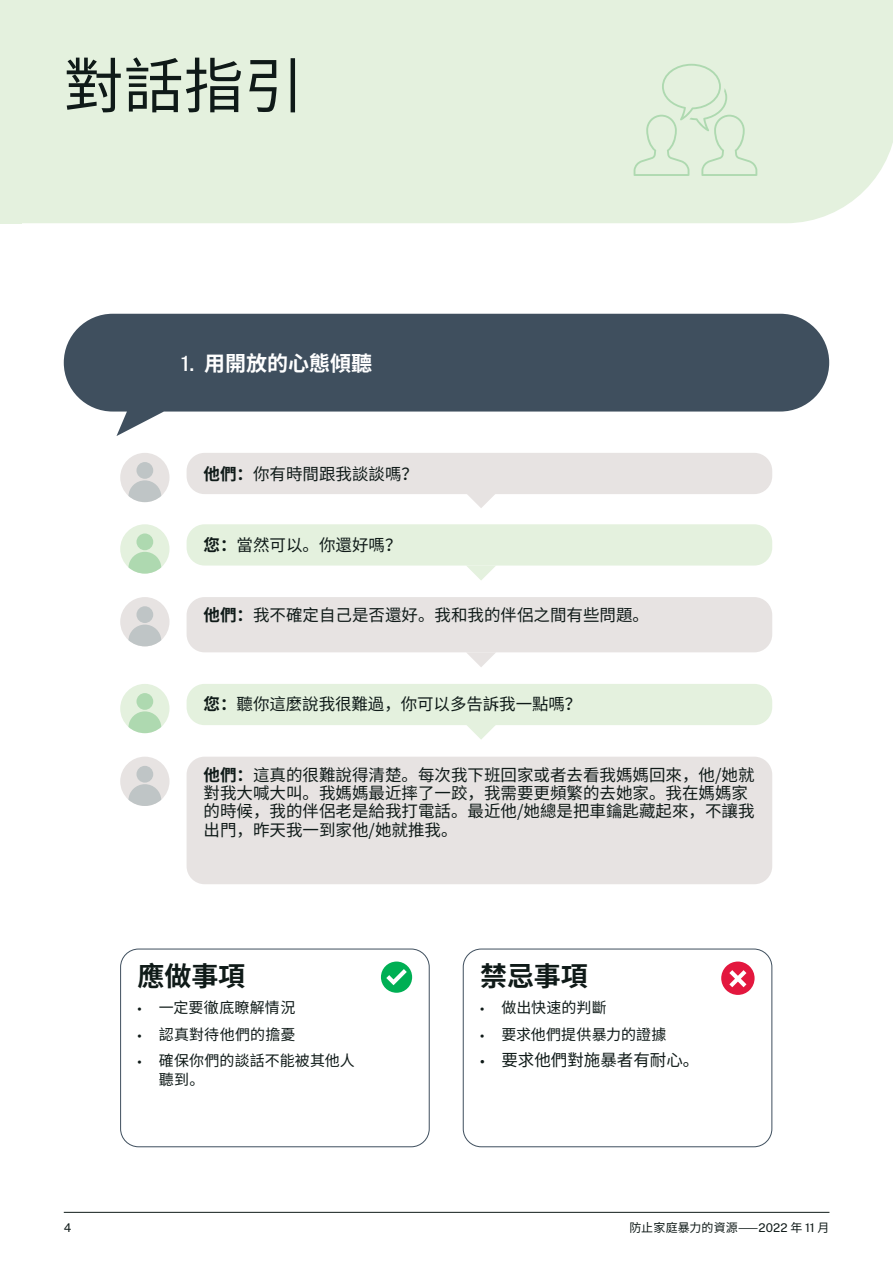
<style>
.page{position:relative;width:893px;height:1263px;background:#fff}
.page>*{position:absolute;margin:0;border:0;box-sizing:border-box;transform-origin:0 0}
.Heading_1__H1{font:60px "Noto Sans CJ Ksc";color:#0f1a18}
.Heading_2__H2{font:700 27px "Noto Sans CJ Ksc";letter-spacing:-.005em;color:#0f1a18}
.Body{font:700 21px "Noto Sans CJ Ksc";color:#fff}
.Body-2{font:16.5px/18.3px "Noto Sans CJ Ksc";color:#0f1a18}
.Level_1_bullet{font:16.5px "Noto Sans CJ Ksc";color:#0f1a18}
.Level_1_bullet-2{font:15px/18.3px "Noto Sans CJ Ksc";letter-spacing:.01em;color:#0f1a18}
.t1{font:12px "Noto Sans CJ Ksc";letter-spacing:.01em;color:#0f1a18}
.t2{font:100 12px "Public Sans";color:#0f1a18}
.s1{font-family:"Public Sans";font-weight:100}
.s2{font-weight:700}
.s3{font-family:"Myriad Pro"}
</style>
<div class="page">
<hr style="left:64px;top:1212px;width:765px;height:1px;background:#0f1a18">
<div style="left:0;top:0;width:21px;height:223px;background:#e4f1de"></div>
<div style="left:64px;top:314px;width:765px;height:97px;background:#3f4f5e;border-radius:49px"></div>
<div style="left:21px;top:0;width:872px;height:223px;background:#e4f1de"></div>
<svg style="left:120px;top:684px;width:49px;height:49px"></svg>
<div style="left:136px;top:693px;width:17px;height:17px;background:#aed9b0;border-radius:50%"></div>
<svg style="left:120px;top:597px;width:49px;height:49px"></svg>
<div style="left:136px;top:606px;width:17px;height:17px;background:#bfc5c6;border-radius:50%"></div>
<svg style="left:120px;top:524px;width:49px;height:50px"></svg>
<div style="left:136px;top:533px;width:17px;height:17px;background:#aed9b0;border-radius:50%"></div>
<div style="left:120px;top:949px;width:310px;height:198px;border:1px solid #3f4f5e;border-radius:18px"></div>
<div style="left:463px;top:949px;width:309px;height:198px;border:1px solid #3f4f5e;border-radius:18px"></div>
<div style="left:381px;top:961px;width:31px;height:32px;background:#00af54;border-radius:50%"></div>
<svg style="left:386px;top:969px;width:21px;height:16px"></svg>
<svg style="left:721px;top:961px;width:34px;height:34px"></svg>
<svg style="left:120px;top:757px;width:49px;height:49px"></svg>
<div style="left:136px;top:766px;width:17px;height:17px;background:#bfc5c6;border-radius:50%"></div>
<div style="left:187px;top:757px;width:585px;height:127px;background:#e7e3e2;border-radius:18px"></div>
<div style="left:187px;top:684px;width:585px;height:41px;background:#e4f1de;border-radius:18px"></div>
<div style="left:187px;top:597px;width:585px;height:55px;background:#e7e3e2;border-radius:18px"></div>
<div style="left:187px;top:524px;width:585px;height:41px;background:#e4f1de;border-radius:18px"></div>
<svg style="left:466px;top:565px;width:30px;height:15px"></svg>
<svg style="left:466px;top:652px;width:30px;height:15px"></svg>
<svg style="left:467px;top:725px;width:29px;height:15px"></svg>
<svg style="left:120px;top:453px;width:49px;height:49px"></svg>
<div style="left:136px;top:462px;width:17px;height:17px;background:#bfc5c6;border-radius:50%"></div>
<div style="left:187px;top:453px;width:585px;height:41px;background:#e7e3e2;border-radius:18px"></div>
<svg style="left:467px;top:494px;width:28px;height:14px"></svg>
<svg style="left:634px;top:64px;width:123px;height:112px"></svg>
<h1 class="Heading_1__H1" style="left:64px;top:52px;width:241px">對話指引</h1>
<p class="Body" style="left:181px;top:351px;width:193px"><span class="s1">1.</span> 用開放的心態傾聽</p>
<p class="Body-2" style="left:204px;top:465px;width:216px"><span class="s2">他們：</span>你有時間跟我談談嗎？</p>
<p class="Body-2" style="left:204px;top:536px;width:200px"><span class="s2">您：</span>當然可以。你還好嗎？</p>
<p class="Body-2" style="left:204px;top:606px;width:447px"><span class="s2">他們：</span>我不確定自己是否還好。我和我的伴侶之間有些問題。</p>
<p class="Body-2" style="left:204px;top:695px;width:379px"><span class="s2">您：</span>聽你這麼說我很難過，你可以多告訴我一點嗎？</p>
<p class="Body-2" style="left:204px;top:766px;width:552px"><span class="s2">他們：</span>這真的很難說得清楚。每次我下班回家或者去看我媽媽回來，他/她就對我大喊大叫。我媽媽最近摔了一跤，我需要更頻繁的去她家。我在媽媽家的時候，我的伴侶老是給我打電話。最近他/她總是把車鑰匙藏起來，不讓我出門，昨天我一到家他/她就推我。</p>
<h2 class="Heading_2__H2" style="left:138px;top:961px;width:109px">應做事項</h2>
<p class="Level_1_bullet-2" style="left:138px;top:998px;width:159px"><span class="s3">•</span> 一定要徹底瞭解情況</p>
<p class="Level_1_bullet-2" style="left:138px;top:1025px;width:159px"><span class="s3">•</span> 認真對待他們的擔憂</p>
<p class="Level_1_bullet-2" style="left:159px;top:1052px;width:198px;text-indent:-21px"><span class="s3">•</span> 確保你們的談話不能被其他人聽到。</p>
<h2 class="Heading_2__H2" style="left:480px;top:961px;width:109px">禁忌事項</h2>
<p class="Level_1_bullet-2" style="left:480px;top:998px;width:128px"><span class="s3">•</span> 做出快速的判斷</p>
<p class="Level_1_bullet-2" style="left:480px;top:1025px;width:188px"><span class="s3">•</span> 要求他們提供暴力的證據</p>
<p class="Level_1_bullet" style="left:480px;top:1051px;width:221px"><span class="s3">•</span> 要求他們對施暴者有耐心。</p>
<p class="t2" style="left:64px;top:1219px;width:9px">4</p>
<p class="t1" style="left:629px;top:1221px;width:201px">防止家庭暴力的資源——<span class="s1">2022</span> 年 <span class="s1">11</span> 月</p>
</div>
